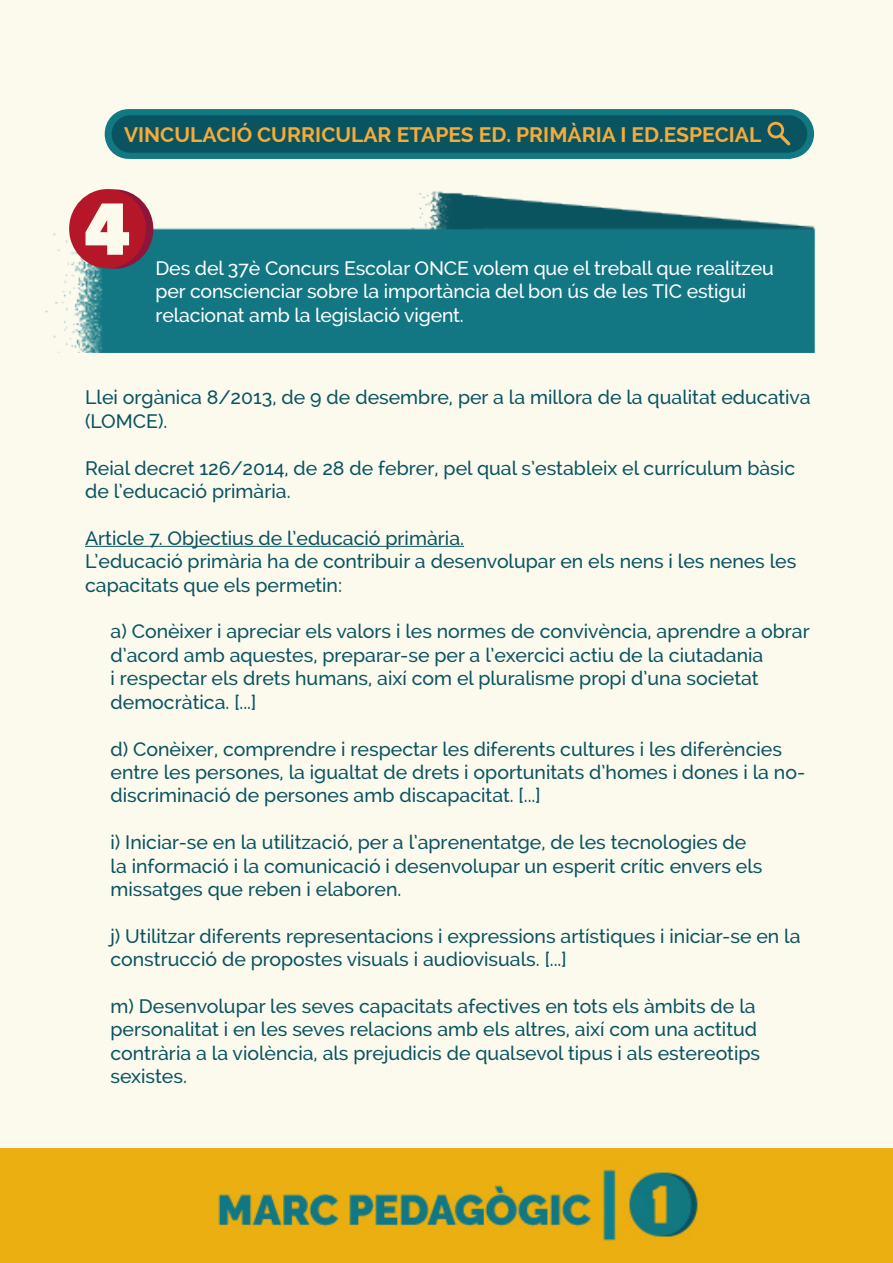
<style>
.page{position:relative;width:893px;height:1263px;background:#fff}
.page>*{position:absolute;margin:0;border:0;box-sizing:border-box;transform-origin:0 0}
.t1{font:75px "Tondu Beta";color:#fcfaed}
.t2{font:700 21px "Raleway";color:#f7ab38}
.t3{font:500 19.5px/23.4px "Raleway";color:#0a5461}
.t4{font:500 19.5px/23.4px "Raleway";letter-spacing:-.01em;color:#fff}
</style>
<div class="page">
<div style="left:0;top:0;width:893px;height:1170px;background:#fcfaed"></div>
<img style="left:0;top:1148px;width:893px;height:115px">
<img style="left:45px;top:189px;width:771px;height:164px">
<hr style="left:85px;top:546px;width:379px;height:1px;background:#0a5461">
<div style="left:77px;top:189px;width:76px;height:80px;background:#8f143b;border-radius:50%"></div>
<div style="left:69px;top:189px;width:77px;height:79px;background:#b51729;border-radius:50%"></div>
<svg style="left:105px;top:109px;width:709px;height:50px;background:#11606b"></svg>
<h2 class="t2" style="left:124px;top:123px;width:639px">VINCULACIÓ CURRICULAR ETAPES ED. PRIMÀRIA I ED.ESPECIAL</h2>
<h2 class="t1" style="left:84px;top:183px;width:48px">4</h2>
<p class="t4" style="left:155px;top:256px;width:620px">Des del 37è Concurs Escolar ONCE volem que el treball que realitzeu per conscienciar sobre la importància del bon ús de les TIC estigui relacionat amb la legislació vigent.</p>
<p class="t3" style="left:85px;top:386px;width:727px">Llei orgànica 8/2013, de 9 de desembre, per a la millora de la qualitat educativa (LOMCE).</p>
<p class="t3" style="left:85px;top:456px;width:712px">Reial decret 126/2014, de 28 de febrer, pel qual s’estableix el currículum bàsic de l’educació primària.</p>
<p class="t3" style="left:85px;top:526px;width:381px">Article 7. Objectius de l’educació primària.</p>
<p class="t3" style="left:85px;top:550px;width:713px">L’educació primària ha de contribuir a desenvolupar en els nens i les nenes les capacitats que els permetin:</p>
<p class="t3" style="left:111px;top:620px;width:701px">a) Conèixer i apreciar els valors i les normes de convivència, aprendre a obrar d’acord amb aquestes, preparar-se per a l’exercici actiu de la ciutadania<br>i respectar els drets humans, així com el pluralisme propi d’una societat democràtica. [...]</p>
<p class="t3" style="left:111px;top:737px;width:696px">d) Conèixer, comprendre i respectar les diferents cultures i les diferències entre les persones, la igualtat de drets i oportunitats d’homes i dones i la no&shy;discriminació de persones amb discapacitat. [...]</p>
<p class="t3" style="left:111px;top:830px;width:653px">i) Iniciar-se en la utilització, per a l’aprenentatge, de les tecnologies de la informació i la comunicació i desenvolupar un esperit crític envers els missatges que reben i elaboren.</p>
<p class="t3" style="left:111px;top:924px;width:692px">j) Utilitzar diferents representacions i expressions artístiques i iniciar-se en la construcció de propostes visuals i audiovisuals. [...]</p>
<p class="t3" style="left:111px;top:994px;width:651px">m) Desenvolupar les seves capacitats afectives en tots els àmbits de la personalitat i en les seves relacions amb els altres, així com una actitud contrària a la violència, als prejudicis de qualsevol tipus i als estereotips sexistes.</p>
</div>
